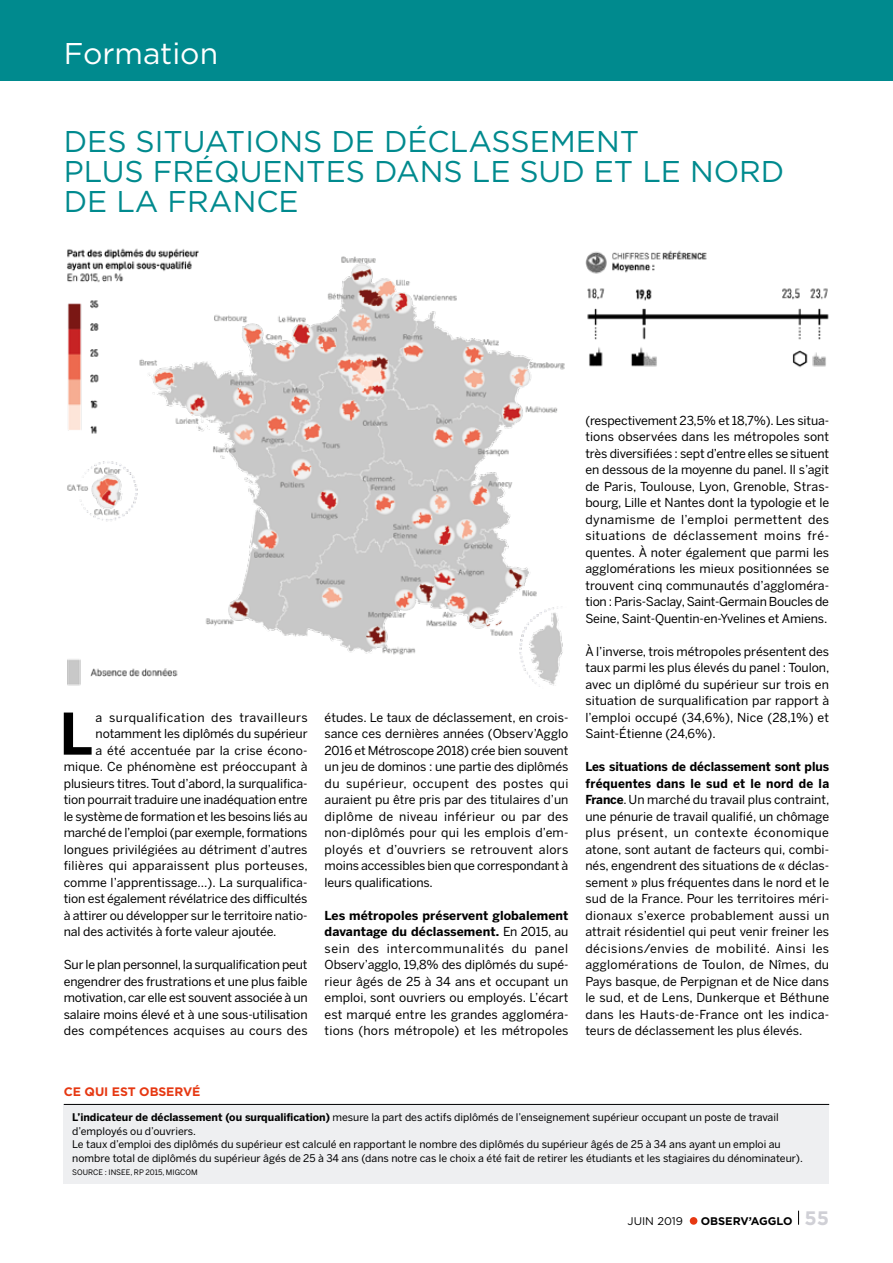
<style>
.page{position:relative;width:893px;height:1263px;background:#fff}
.page>*{position:absolute;margin:0;border:0;box-sizing:border-box;transform-origin:0 0}
.t1{font:700 56.85px "Benton Sans";color:#000}
.t2{font:30px/30px "Gotham";color:#008a8e}
.t3{font:30px "Gotham";color:#fff}
.t4{font:12.3px/16.5px "Benton Sans";letter-spacing:-.01em;color:#000;text-align:justify}
.t5{font:12.3px "Benton Sans";letter-spacing:.02em;color:#000}
.t6{font:12.3px "Benton Sans";letter-spacing:.04em;color:#000}
.t7{font:12.3px "Benton Sans";letter-spacing:.01em;color:#000}
.t8{font:12.3px "Benton Sans";letter-spacing:.015em;color:#000}
.t9{font:700 12.3px "Gotham";letter-spacing:-.005em;color:#e63812}
.t10{font:700 11.1px "Gotham";color:#000}
.t11{font:11.1px "Gotham";color:#000}
.t12{font:10.5px/13.5px "Benton Sans";color:#000}
.t13{font:7.5px "Benton Sans";color:#000}
.s1{font-weight:700}
.s2{font-size:19.5px;color:#d0d0d6}
</style>
<div class="page">
<div style="left:690px;top:1217px;width:7px;height:8px;background:#e63812;border-radius:50%"></div>
<svg style="left:798px;top:1211px;width:1px;height:14px"></svg>
<div style="left:64px;top:1104px;width:765px;height:80px;background:#eeeff1"></div>
<hr style="left:64px;top:1104px;width:765px;height:1px;background:#000">
<img style="left:67px;top:248px;width:498px;height:439px">
<img style="left:585px;top:250px;width:244px;height:118px">
<div style="left:0;top:0;width:893px;height:81px;background:#008a8e"></div>
<h2 class="t3" style="left:64px;top:34px;width:156px">Formation</h2>
<h2 class="t2" style="left:64px;top:125px;width:722px">DES SITUATIONS DE DÉCLASSEMENT<br>PLUS FRÉQUENTES DANS LE SUD ET LE NORD<br>DE LA FRANCE</h2>
<h1 class="t1" style="left:59px;top:700px;width:35px">L</h1>
<p class="t6" style="left:96px;top:710px;width:214px">a surqualification des travailleurs</p>
<p class="t4" style="left:96px;top:725px;width:213px">notamment les diplômés du supérieur</p>
<p class="t8" style="left:96px;top:743px;width:213px">a été accentuée par la crise écono-</p>
<p class="t7" style="left:64px;top:759px;width:245px">mique. Ce phénomène est préoccupant à</p>
<p class="t4" style="left:64px;top:775px;width:245px">plusieurs titres. Tout d’abord, la surqualifica-</p>
<p class="t4" style="left:64px;top:791px;width:245px">tion pourrait traduire une inadéquation entre</p>
<p class="t4" style="left:64px;top:808px;width:245px">le système de formation et les besoins liés au</p>
<p class="t4" style="left:64px;top:824px;width:245px">marché de l’emploi (par exemple, formations</p>
<p class="t4" style="left:64px;top:841px;width:245px">longues privilégiées au détriment d’autres</p>
<p class="t5" style="left:64px;top:858px;width:246px">filières qui apparaissent plus porteuses,</p>
<p class="t4" style="left:64px;top:874px;width:245px">comme l’apprentissage…). La surqualifica-</p>
<p class="t4" style="left:64px;top:890px;width:245px">tion est également révélatrice des difficultés</p>
<p class="t4" style="left:64px;top:907px;width:245px">à attirer ou développer sur le territoire natio-</p>
<p class="t4" style="left:64px;top:923px;width:214px">nal des activités à forte valeur ajoutée.</p>
<p class="t4" style="left:64px;top:956px;width:245px">Sur le plan personnel, la surqualification peut engendrer des frustrations et une plus faible motivation, car elle est souvent associée à un salaire moins élevé et à une sous-utilisation des compétences acquises au cours des</p>
<p class="t4" style="left:325px;top:709px;width:245px">études. Le taux de déclassement, en crois&shy;sance ces dernières années (Observ’Agglo 2016 et Métroscope 2018) crée bien souvent un jeu de dominos : une partie des diplômés du supérieur, occupent des postes qui auraient pu être pris par des titulaires d’un diplôme de niveau inférieur ou par des non-diplômés pour qui les emplois d’em&shy;ployés et d’ouvriers se retrouvent alors moins accessibles bien que correspondant à leurs qualifications.</p>
<p class="t4" style="left:325px;top:907px;width:245px"><span class="s1">Les métropoles préservent globalement davantage du déclassement.</span> En 2015, au sein des intercommunalités du panel Observ’agglo, 19,8% des diplômés du supé&shy;rieur âgés de 25 à 34 ans et occupant un emploi, sont ouvriers ou employés. L’écart est marqué entre les grandes aggloméra&shy;tions (hors métropole) et les métropoles</p>
<p class="t4" style="left:585px;top:412px;width:245px">(respectivement 23,5% et 18,7%). Les situa&shy;tions observées dans les métropoles sont très diversifiées : sept d’entre elles se situent en dessous de la moyenne du panel. Il s’agit de Paris, Toulouse, Lyon, Grenoble, Stras&shy;bourg, Lille et Nantes dont la typologie et le dynamisme de l’emploi permettent des situations de déclassement moins fré&shy;quentes. À noter également que parmi les agglomérations les mieux positionnées se trouvent cinq communautés d’aggloméra&shy;tion : Paris-Saclay, Saint-Germain Boucles de Seine, Saint-Quentin-en-Yvelines et Amiens.</p>
<p class="t4" style="left:585px;top:643px;width:246px">À l’inverse, trois métropoles présentent des taux parmi les plus élevés du panel : Toulon, avec un diplômé du supérieur sur trois en situation de surqualification par rapport à l’emploi occupé (34,6%), Nice (28,1%) et Saint-Étienne (24,6%).</p>
<p class="t4" style="left:585px;top:758px;width:246px"><span class="s1">Les situations de déclassement sont plus fréquentes dans le sud et le nord de la France</span>. Un marché du travail plus contraint, une pénurie de travail qualifié, un chômage plus présent, un contexte économique atone, sont autant de facteurs qui, combi&shy;nés, engendrent des situations de « déclas&shy;sement » plus fréquentes dans le nord et le sud de la France. Pour les territoires méri&shy;dionaux s’exerce probablement aussi un attrait résidentiel qui peut venir freiner les décisions/envies de mobilité. Ainsi les agglomérations de Toulon, de Nîmes, du Pays basque, de Perpignan et de Nice dans le sud, et de Lens, Dunkerque et Béthune dans les Hauts-de-France ont les indica&shy;teurs de déclassement les plus élevés.</p>
<p class="t9" style="left:64px;top:1083px;width:138px">CE QUI EST OBSERVÉ</p>
<p class="t12" style="left:72px;top:1110px;width:732px"><span class="s1">L’indicateur de déclassement (ou surqualification)</span> mesure la part des actifs diplômés de l’enseignement supérieur occupant un poste de travail d’employés ou d’ouvriers.<br>Le taux d’emploi des diplômés du supérieur est calculé en rapportant le nombre des diplômés du supérieur âgés de 25 à 34 ans ayant un emploi au nombre total de diplômés du supérieur âgés de 25 à 34 ans (dans notre cas le choix a été fait de retirer les étudiants et les stagiaires du dénominateur).</p>
<p class="t13" style="left:72px;top:1168px;width:127px">SOURCE : INSEE, RP 2015, MIGCOM</p>
<p class="t11" style="left:627px;top:1214px;width:57px">JUIN 2019</p>
<p class="t10" style="left:701px;top:1213px;width:130px">OBSERV’AGGLO <span class="s2">55</span></p>
</div>
